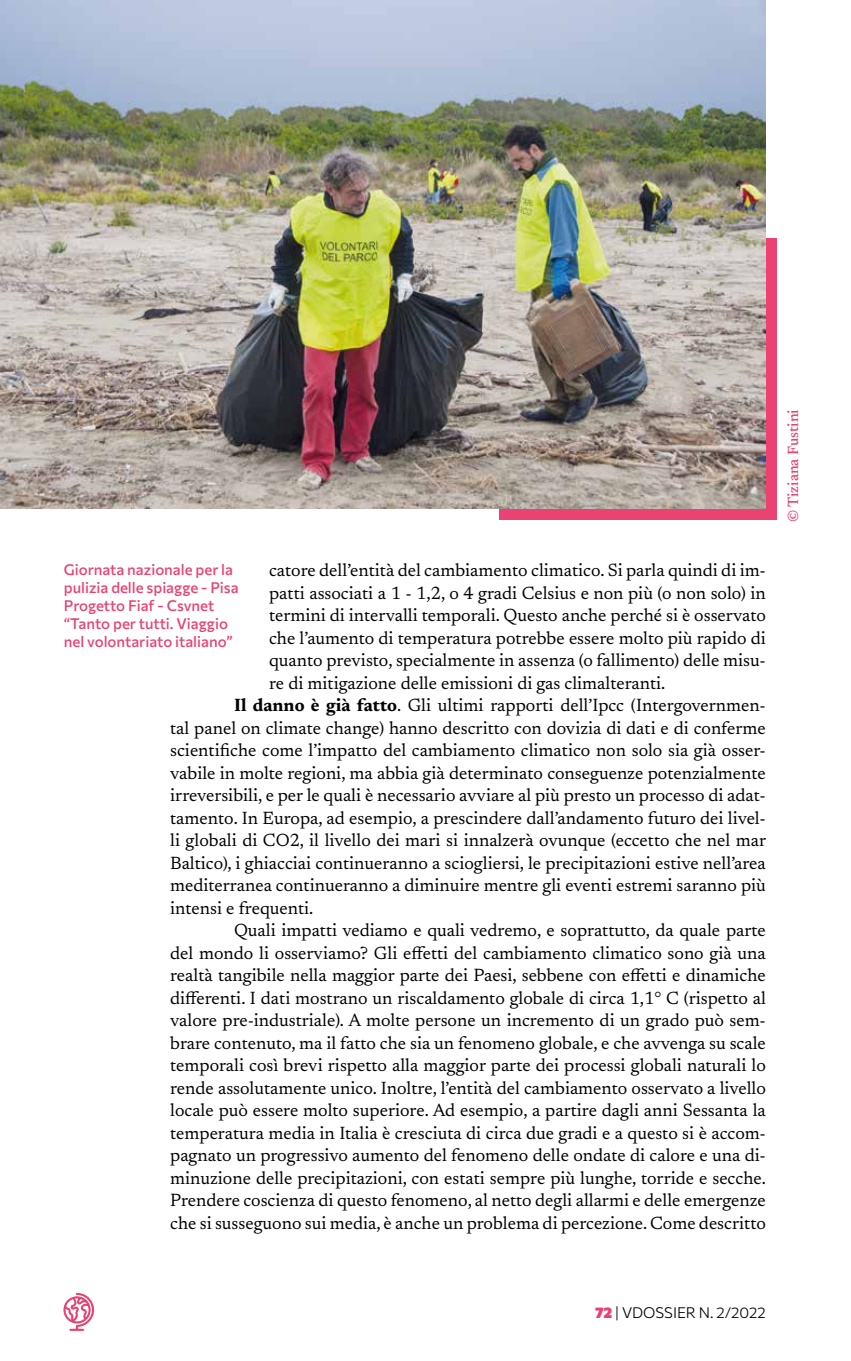
<style>
.page{position:relative;width:851px;height:1361px;background:#fff}
.page>*{position:absolute;margin:0;border:0;box-sizing:border-box;transform-origin:0 0}
.t1{font:18px "Newsreader 16 pt";color:#000}
.t2{font:500 15px/18px "Commissioner";color:#e94272}
.t3{font:300 15px "Commissioner";color:#000}
.t4{font:500 15px "Newsreader 16 pt";color:#e94273}
.s1{font-weight:700}
.s2{font-weight:900;color:#e94272}
</style>
<div class="page">
<svg style="left:64px;top:1293px;width:31px;height:37px"></svg>
<div style="left:498px;top:239px;width:278px;height:281px;background:#e94273"></div>
<img style="left:0;top:0;width:765px;height:509px">
<p class="t1" style="left:269px;top:557px;width:498px">catore dell’entità del cambiamento climatico. Si parla quindi di im-</p>
<p class="t1" style="left:269px;top:580px;width:498px">patti associati a 1 - 1,2, o 4 gradi Celsius e non più (o non solo) in</p>
<p class="t1" style="left:269px;top:602px;width:498px">termini di intervalli temporali. Questo anche perché si è osservato</p>
<p class="t1" style="left:269px;top:625px;width:498px">che l’aumento di temperatura potrebbe essere molto più rapido di</p>
<p class="t1" style="left:269px;top:647px;width:498px">quanto previsto, specialmente in assenza (o fallimento) delle misu-</p>
<p class="t1" style="left:269px;top:670px;width:398px">re di mitigazione delle emissioni di gas climalteranti.</p>
<p class="t1" style="left:234px;top:692px;width:533px"><span class="s1">Il danno è già fatto</span>. Gli ultimi rapporti dell’Ipcc (Intergovernmen-</p>
<p class="t1" style="left:170px;top:715px;width:597px">tal panel on climate change) hanno descritto con dovizia di dati e di conferme</p>
<p class="t1" style="left:170px;top:737px;width:597px">scientifiche come l’impatto del cambiamento climatico non solo sia già osser-</p>
<p class="t1" style="left:170px;top:760px;width:597px">vabile in molte regioni, ma abbia già determinato conseguenze potenzialmente</p>
<p class="t1" style="left:170px;top:782px;width:597px">irreversibili, e per le quali è necessario avviare al più presto un processo di adat-</p>
<p class="t1" style="left:170px;top:805px;width:597px">tamento. In Europa, ad esempio, a prescindere dall’andamento futuro dei livel-</p>
<p class="t1" style="left:170px;top:827px;width:597px">li globali di CO2, il livello dei mari si innalzerà ovunque (eccetto che nel mar</p>
<p class="t1" style="left:170px;top:850px;width:597px">Baltico), i ghiacciai continueranno a sciogliersi, le precipitazioni estive nell’area</p>
<p class="t1" style="left:170px;top:872px;width:597px">mediterranea continueranno a diminuire mentre gli eventi estremi saranno più</p>
<p class="t1" style="left:170px;top:895px;width:145px">intensi e frequenti.</p>
<p class="t1" style="left:234px;top:917px;width:533px">Quali impatti vediamo e quali vedremo, e soprattutto, da quale parte</p>
<p class="t1" style="left:170px;top:940px;width:597px">del mondo li osserviamo? Gli effetti del cambiamento climatico sono già una</p>
<p class="t1" style="left:170px;top:962px;width:597px">realtà tangibile nella maggior parte dei Paesi, sebbene con effetti e dinamiche</p>
<p class="t1" style="left:170px;top:985px;width:597px">differenti. I dati mostrano un riscaldamento globale di circa 1,1° C (rispetto al</p>
<p class="t1" style="left:170px;top:1007px;width:597px">valore pre-industriale). A molte persone un incremento di un grado può sem-</p>
<p class="t1" style="left:170px;top:1030px;width:597px">brare contenuto, ma il fatto che sia un fenomeno globale, e che avvenga su scale</p>
<p class="t1" style="left:170px;top:1052px;width:597px">temporali così brevi rispetto alla maggior parte dei processi globali naturali lo</p>
<p class="t1" style="left:170px;top:1075px;width:597px">rende assolutamente unico. Inoltre, l’entità del cambiamento osservato a livello</p>
<p class="t1" style="left:170px;top:1097px;width:597px">locale può essere molto superiore. Ad esempio, a partire dagli anni Sessanta la</p>
<p class="t1" style="left:170px;top:1120px;width:597px">temperatura media in Italia è cresciuta di circa due gradi e a questo si è accom-</p>
<p class="t1" style="left:170px;top:1142px;width:597px">pagnato un progressivo aumento del fenomeno delle ondate di calore e una di-</p>
<p class="t1" style="left:170px;top:1165px;width:597px">minuzione delle precipitazioni, con estati sempre più lunghe, torride e secche.</p>
<p class="t1" style="left:170px;top:1187px;width:597px">Prendere coscienza di questo fenomeno, al netto degli allarmi e delle emergenze</p>
<p class="t1" style="left:170px;top:1210px;width:597px">che si susseguono sui media, è anche un problema di percezione. Come descritto</p>
<p class="t2" style="left:64px;top:559px;width:176px">Giornata nazionale per la pulizia delle spiagge - Pisa<br>Progetto Fiaf - Csvnet “Tanto per tutti. Viaggio nel volontariato italiano”</p>
<p class="t4" style="left:782px;top:522px;width:114px;rotate:-90deg">© Tiziana Fustini</p>
<p class="t3" style="left:595px;top:1301px;width:172px"><span class="s2">72</span> | VDOSSIER N. 2/2022</p>
</div>
